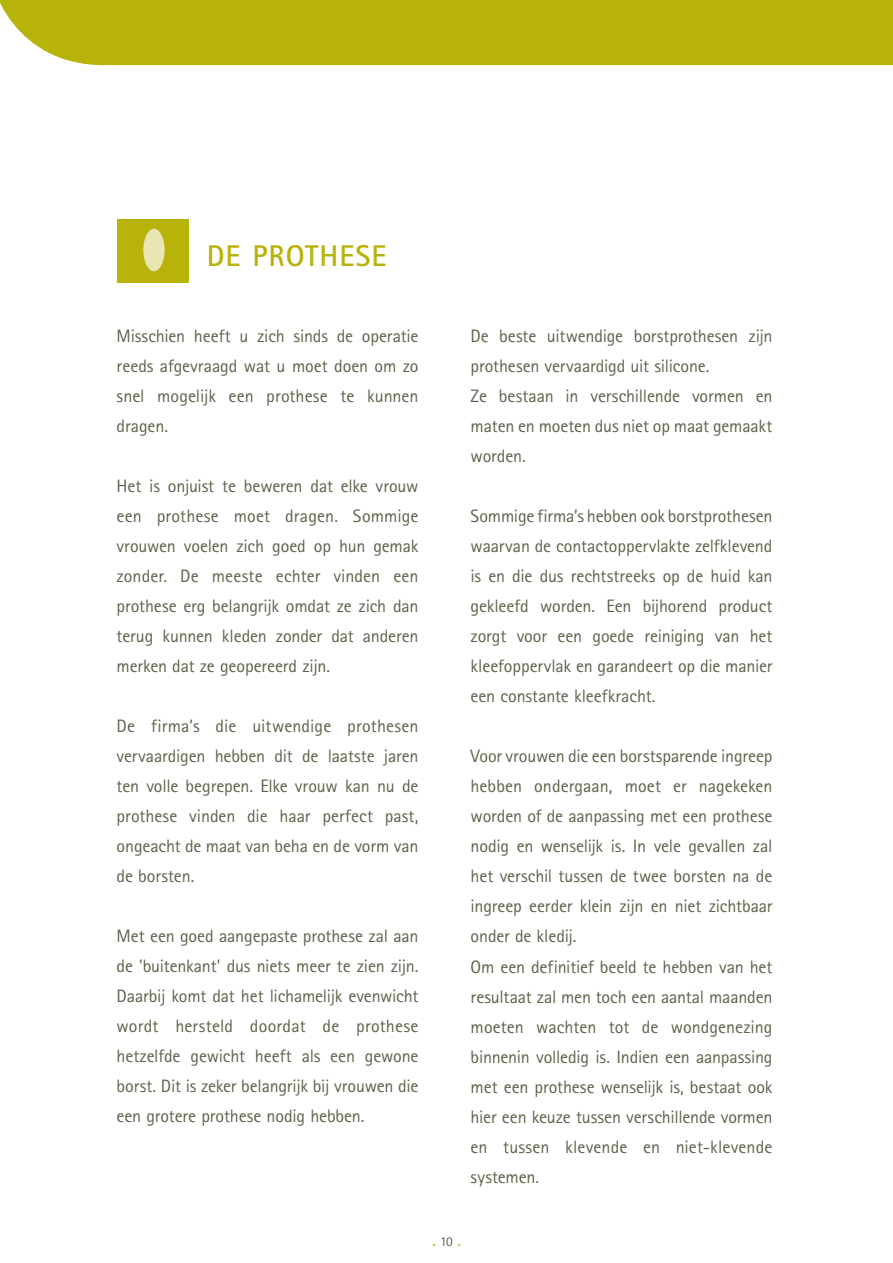
<style>
.page{position:relative;width:893px;height:1263px;background:#fff}
.page>*{position:absolute;margin:0;border:0;box-sizing:border-box;transform-origin:0 0}
.t1{font:700 30px "Rotis Sans Serif";color:#b8b309}
.t2{font:18px/30px "Rotis Sans Serif";letter-spacing:-.01em;color:#60614b;text-align:justify}
.t3{font:700 13.5px "Rotis Sans Serif";color:#b8b309}
.s1{font-weight:400;color:#60614b}
</style>
<div class="page">
<div style="left:0;top:0;width:892px;height:65px;background:#b8b309"></div>
<div style="left:118px;top:219px;width:71px;height:64px;background:#b8b309"></div>
<div style="left:143px;top:229px;width:22px;height:42px;background:#e9e6b4;border-radius:50%"></div>
<svg style="left:892px;top:0;width:1px;height:65px"></svg>
<h1 class="t1" style="left:207px;top:236px;width:181px">DE PROTHESE</h1>
<p class="t2" style="left:117px;top:321px;width:303px">Misschien heeft u zich sinds de operatie reeds afgevraagd wat u moet doen om zo snel mogelijk een prothese te kunnen dragen.</p>
<p class="t2" style="left:117px;top:471px;width:303px">H et is onjuist te beweren dat elke vrouw een prothese moet dragen. Sommige vrouwen voelen zich goed op hun gemak zonder. De meeste echter vinden een prothese erg belangrijk omdat ze zich dan terug kunnen kleden zonder dat anderen merken dat ze geopereerd zijn.</p>
<p class="t2" style="left:117px;top:711px;width:303px">De firma’s die uitwendige prothesen vervaardigen hebben dit de laatste jaren ten volle begrepen. Elke vrouw kan nu de prothese vinden die haar perfect past, ongeacht de maat van beha en de vorm van de borsten.</p>
<p class="t2" style="left:117px;top:921px;width:303px">Met een goed aangepaste prothese zal aan de 'buitenkant' dus niets meer te zien zijn.<br>Daarbij komt dat het lichamelijk evenwicht wordt hersteld doordat de prothese hetzelfde gewicht heeft als een gewone borst. Dit is zeker belangrijk bij vrouwen die een grotere prothese nodig hebben.</p>
<p class="t2" style="left:471px;top:321px;width:303px;text-align:left">De beste uitwendige borstprothesen zijn prothesen vervaardigd uit silicone.<br>Ze bestaan in verschillende vormen en maten en moeten dus niet op maat gemaakt worden.</p>
<p class="t2" style="left:471px;top:501px;width:303px">Sommige firma’s hebben ook borstprothesen waarvan de contactoppervlakte zelfklevend is en die dus rechtstreeks op de huid kan gekleefd worden. Een bijhorend product zorgt voor een goede reiniging van het kleefoppervlak en garandeert op die manier een constante kleefkracht.</p>
<p class="t2" style="left:471px;top:741px;width:303px;text-align:left">Voor vrouwen die een borstsparende ingreep hebben ondergaan, moet er nagekeken worden of de aanpassing met een prothese nodig en wenselijk is. In vele gevallen zal het verschil tussen de twee borsten na de ingreep eerder klein zijn en niet zichtbaar onder de kledij.<br>Om een definitief beeld te hebben van het resultaat zal men toch een aantal maanden moeten wachten tot de wondgenezing binnenin volledig is. Indien een aanpassing met een prothese wenselijk is, bestaat ook hier een keuze tussen verschillende vormen en tussen klevende en niet-klevende systemen.</p>
<p class="t3" style="left:432px;top:1232px;width:30px">.<span class="s1">10</span>.</p>
</div>
